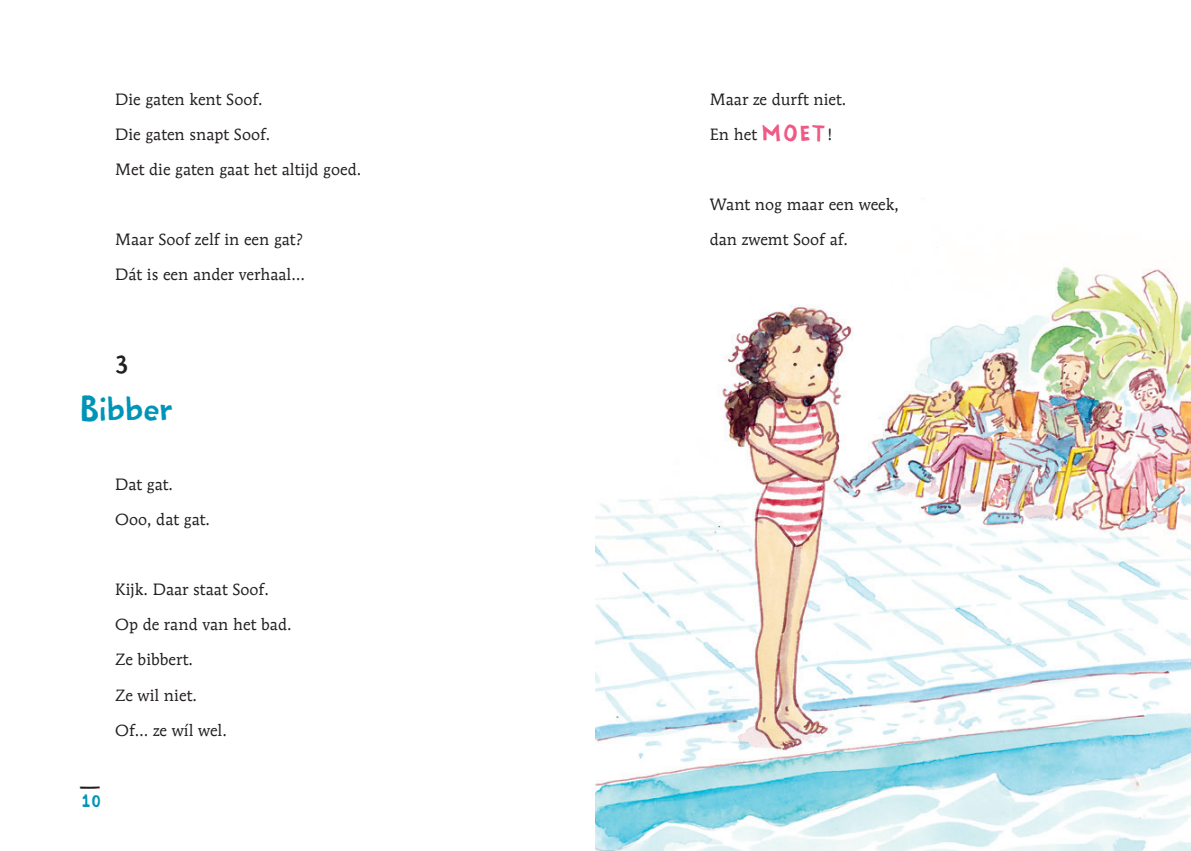
<style>
.page{position:relative;width:1191px;height:851px;background:#fff}
.page>*{position:absolute;margin:0;border:0;box-sizing:border-box;transform-origin:0 0}
.t1{font:37.5px "Handy Sans";color:#0095b8}
.t2{font:25px "Handy Sans";color:#231f20}
.t3{font:18.75px "Handy Sans";color:#0095b8}
.t4{font:18.75px "Handy Sans";color:#231f20;scale:2.02 1}
.t5{font:16.25px/35px "Mendoza Roman";color:#231f20}
.s1{font-family:"Handy Sans";font-size:23.75px;color:#f05984}
</style>
<div class="page">
<img style="left:595px;top:198px;width:596px;height:652px">
<p class="t5" style="left:115px;top:82px;width:247px">Die gaten kent Soof.<br>Die gaten snapt Soof.<br>Met die gaten gaat het altijd goed.</p>
<p class="t5" style="left:115px;top:222px;width:191px">Maar Soof zelf in een gat?<br>Dát is een ander verhaal…</p>
<h2 class="t2" style="left:115px;top:349px;width:15px">3</h2>
<h1 class="t1" style="left:80px;top:384px;width:95px">Bibber</h1>
<p class="t5" style="left:115px;top:467px;width:96px">Dat gat.<br>Ooo, dat gat.</p>
<p class="t5" style="left:115px;top:572px;width:178px">Kijk. Daar staat Soof.<br>Op de rand van het bad.<br>Ze bibbert.<br>Ze wil niet.<br>Of… ze wíl wel.</p>
<p class="t4" style="left:82px;top:766px;width:10px">_</p>
<p class="t3" style="left:81px;top:789px;width:21px">10</p>
<p class="t5" style="left:710px;top:82px;width:138px">Maar ze durft niet.<br>En het <span class="s1">MOET</span>!</p>
<p class="t5" style="left:710px;top:187px;width:191px">Want nog maar een week, dan zwemt Soof af.</p>
</div>
